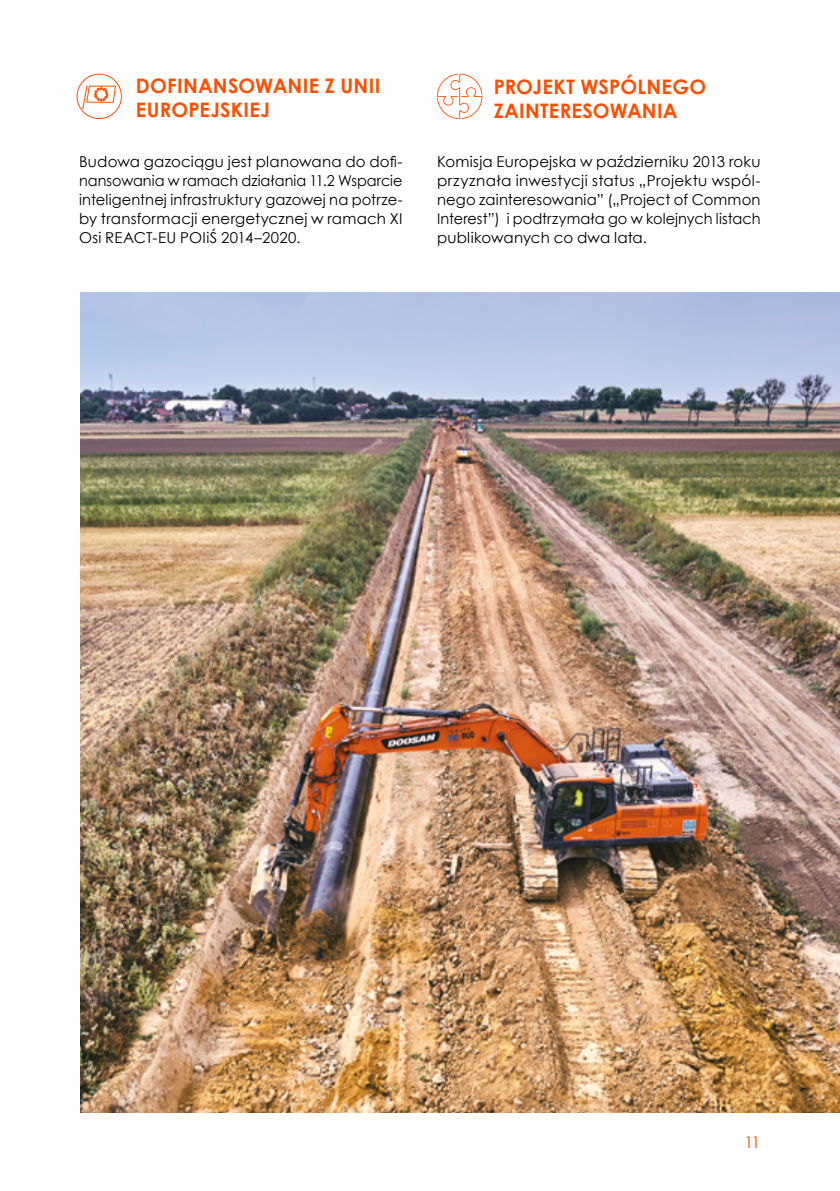
<style>
.page{position:relative;width:840px;height:1191px;background:#fff}
.page>*{position:absolute;margin:0;border:0;box-sizing:border-box;transform-origin:0 0}
.t1{font:700 20px/24px "Century Gothic";letter-spacing:.01em;color:#ff4e00}
.t2{font:16px "Century Gothic";color:#ff4e00}
.t3{font:15px/19px "Century Gothic";letter-spacing:.01em;color:#000;text-align:justify}
</style>
<div class="page">
<img style="left:80px;top:293px;width:759px;height:819px">
<svg style="left:437px;top:74px;width:45px;height:45px"></svg>
<div style="left:76px;top:74px;width:46px;height:45px;border:1px solid #ff4e00;border-radius:50%"></div>
<svg style="left:82px;top:85px;width:34px;height:25px"></svg>
<h1 class="t1" style="left:136px;top:73px;width:246px">DOFINANSOWANIE Z UNII<br>EUROPEJSKIEJ</h1>
<p class="t3" style="left:79px;top:152px;width:325px">Budowa gazociągu jest planowana do dofi&shy;nansowania w ramach działania 11.2 Wsparcie inteligentnej infrastruktury gazowej na potrze&shy;by transformacji energetycznej w ramach XI Osi REACT-EU POIiŚ 2014–2020.</p>
<h1 class="t1" style="left:493px;top:73px;width:214px">PROJEKT WSPÓLNEGO<br>ZAINTERESOWANIA</h1>
<p class="t3" style="left:437px;top:152px;width:325px">Komisja Europejska w październiku 2013 roku przyznała inwestycji status „Projektu wspól&shy;nego zainteresowania” („Project of Common Interest”) i podtrzymała go w kolejnych listach publikowanych co dwa lata.</p>
<p class="t2" style="left:744px;top:1131px;width:18px">11</p>
</div>
